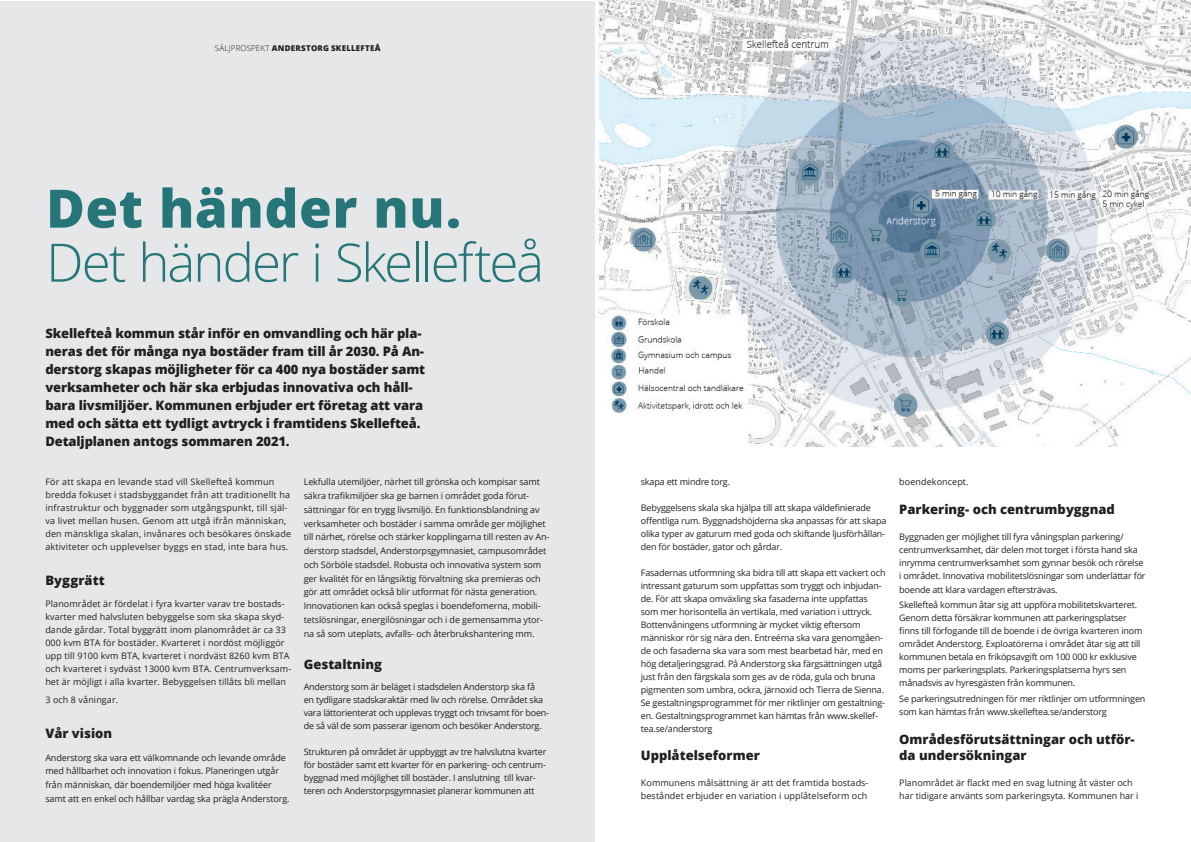
<style>
.page{position:relative;width:1191px;height:842px;background:#fff}
.page>*{position:absolute;margin:0;border:0;box-sizing:border-box;transform-origin:0 0}
.t1{font:300 53px/54px "Open Sans";letter-spacing:-.04em;color:#267679}
.Styckerubrik{font:800 13px/18px "Open Sans";letter-spacing:-.01em;color:#231f20}
.Styckeformat_1{font:800 13px/15.6px "Open Sans";color:#231f20}
.Styckerubrik-2{font:800 13px "Open Sans";letter-spacing:.01em;color:#231f20}
.Brödtext{font:9px/13px "Open Sans";letter-spacing:-.02em;color:#231f20}
.Styckerubrik-3{font:9px/13.8px "Open Sans";letter-spacing:-.01em;color:#231f20}
.Styckeformat_1-2{font:9px/13px "Open Sans";letter-spacing:-.02em;color:#231f20}
.Brödtext-2{font:9px/13px "Open Sans";letter-spacing:.01em;color:#231f20}
.Brödtext-3{font:9px/13px "Open Sans";letter-spacing:.02em;color:#231f20}
.Styckeformat_1-3{font:9px/13px "Open Sans";letter-spacing:.01em;color:#231f20}
.Styckeformat_1-4{font:9px/13px "Open Sans";color:#231f20}
.t2{font:800 8px "Open Sans";letter-spacing:.03em;color:#231f20}
.s1{font-weight:300}
.s2{font-weight:800}
</style>
<div class="page">
<div style="left:0;top:1px;width:595px;height:840px;background:#e6e7e9"></div>
<img style="left:596px;top:1px;width:595px;height:445px">
<p class="t2" style="left:215px;top:42px;width:167px"><span class="s1">SÄLJPROSPEKT</span> ANDERSTORG SKELLEFTEÅ</p>
<p class="t1" style="left:46px;top:180px;width:499px"><span class="s2">Det händer nu.<br></span>Det händer i Skellefteå</p>
<p class="Styckerubrik" style="left:45px;top:324px;width:381px">Skellefteå kommun står inför en omvandling och här pla&shy;neras det för många nya bostäder fram till år 2030. På An&shy;derstorg skapas möjligheter för ca 400 nya bostäder samt verksamheter och här ska erbjudas innovativa och håll&shy;bara livsmiljöer. Kommunen erbjuder ert företag att vara med och sätta ett tydligt avtryck i framtidens Skellefteå.<br>Detaljplanen antogs sommaren 2021.</p>
<p class="Brödtext-3" style="left:45px;top:475px;width:247px">För att skapa en levande stad vill Skellefteå kommun bredda fokuset i stadsbyggandet från att traditionellt ha infrastruktur och byggnader som utgångspunkt, till själ&shy;va livet mellan husen. Genom att utgå ifrån människan, den mänskliga skalan, invånares och besökares önskade aktiviteter och upplevelser byggs en stad, inte bara hus.</p>
<p class="Styckerubrik-2" style="left:45px;top:571px;width:61px">Byggrätt</p>
<p class="Brödtext-2" style="left:45px;top:597px;width:247px">Planområdet är fördelat i fyra kvarter varav tre bostads&shy;kvarter med halvsluten bebyggelse som ska skapa skyd&shy;dande gårdar. Total byggrätt inom planområdet är ca 33<br>000 kvm BTA för bostäder. Kvarteret i nordöst möjliggör upp till 9100 kvm BTA, kvarteret i nordväst 8260 kvm BTA och kvarteret i sydväst 13000 kvm BTA. Centrumverksam&shy;het är möjligt i alla kvarter. Bebyggelsen tillåts bli mellan</p>
<p class="Brödtext-2" style="left:45px;top:693px;width:74px">3 och 8 våningar.</p>
<p class="Styckeformat_1" style="left:45px;top:725px;width:68px">Vår vision</p>
<p class="Styckerubrik-3" style="left:45px;top:750px;width:246px">Anderstorg ska vara ett välkomnande och levande område med hållbarhet och innovation i fokus. Planeringen utgår från människan, där boendemiljöer med höga kvalitéer samt att en enkel och hållbar vardag ska prägla Anderstorg.</p>
<p class="Styckerubrik-3" style="left:304px;top:475px;width:247px">Lekfulla utemiljöer, närhet till grönska och kompisar samt säkra trafikmiljöer ska ge barnen i området goda förut&shy;sättningar för en trygg livsmiljö. En funktionsblandning av verksamheter och bostäder i samma område ger möjlighet till närhet, rörelse och stärker kopplingarna till resten av An&shy;derstorp stadsdel, Anderstorpsgymnasiet, campusområdet och Sörböle stadsdel. Robusta och innovativa system som ger kvalitét för en långsiktig förvaltning ska premieras och gör att området också blir utformat för nästa generation.<br>Innovationen kan också speglas i boendefomerna, mobili&shy;tetslösningar, energilösningar och i de gemensamma ytor&shy;na så som uteplats, avfalls- och återbrukshantering mm.</p>
<p class="Styckerubrik" style="left:304px;top:654px;width:80px">Gestaltning</p>
<p class="Brödtext" style="left:304px;top:680px;width:247px">Anderstorg som är beläget i stadsdelen Anderstorp ska få<br>en tydligare stadskaraktär med liv och rörelse. Området ska vara lättorienterat och upplevas tryggt och trivsamt för boen&shy;de så väl de som passerar igenom och besöker Anderstorg.</p>
<p class="Brödtext" style="left:304px;top:745px;width:244px">Strukturen på området är uppbyggt av tre halvslutna kvarter för bostäder samt ett kvarter för en parkering- och centrum&shy;byggnad med möjlighet till bostäder. I anslutning till kvar&shy;teren och Anderstorpsgymnasiet planerar kommunen att</p>
<p class="Brödtext" style="left:641px;top:475px;width:91px">skapa ett mindre torg.</p>
<p class="Brödtext" style="left:641px;top:501px;width:247px">Bebyggelsens skala ska hjälpa till att skapa väldefinierade offentliga rum. Byggnadshöjderna ska anpassas för att skapa olika typer av gaturum med goda och skiftande ljusförhållan&shy;den för bostäder, gator och gårdar.</p>
<p class="Brödtext" style="left:641px;top:566px;width:246px">Fasadernas utformning ska bidra till att skapa ett vackert och intressant gaturum som uppfattas som tryggt och inbjudan&shy;de. För att skapa omväxling ska fasaderna inte uppfattas som mer horisontella än vertikala, med variation i uttryck.<br>Bottenvåningens utformning är mycket viktig eftersom människor rör sig nära den. Entreérna ska vara genomgåen&shy;de och fasaderna ska vara som mest bearbetad här, med en hög detaljeringsgrad. På Anderstorg ska färgsättningen utgå just från den färgskala som ges av de röda, gula och bruna pigmenten som umbra, ockra, järnoxid och Tierra de Sienna.<br>Se gestaltningsprogrammet för mer riktlinjer om gestaltning&shy;en. Gestaltningsprogrammet kan hämtas från www.skellef&shy;tea.se/anderstorg</p>
<p class="Styckeformat_1" style="left:641px;top:747px;width:120px">Upplåtelseformer</p>
<p class="Styckeformat_1-3" style="left:641px;top:776px;width:229px">Kommunens målsättning är att det framtida bostads&shy;beståndet erbjuder en variation i upplåtelseform och</p>
<p class="Styckeformat_1-3" style="left:899px;top:475px;width:71px">boendekoncept.</p>
<p class="Styckeformat_1" style="left:899px;top:501px;width:217px">Parkering- och centrumbyggnad</p>
<p class="Styckeformat_1-2" style="left:899px;top:530px;width:248px">Byggnaden ger möjlighet till fyra våningsplan parkering/ centrumverksamhet, där delen mot torget i första hand ska inrymma centrumverksamhet som gynnar besök och rörelse i området. Innovativa mobilitetslösningar som underlättar för boende att klara vardagen eftersträvas.</p>
<p class="Styckeformat_1-2" style="left:899px;top:598px;width:245px">Skellefteå kommun åtar sig att uppföra mobilitetskvarteret.<br>Genom detta försäkrar kommunen att parkeringsplatser finns till förfogande till de boende i de övriga kvarteren inom området Anderstorg. Exploatörerna i området åtar sig att till kommunen betala en friköpsavgift om 100 000 kr exklusive moms per parkeringsplats. Parkeringsplatserna hyrs sen månadsvis av hyresgästen från kommunen.</p>
<p class="Styckeformat_1-2" style="left:899px;top:692px;width:248px">Se parkeringsutredningen för mer riktlinjer om utformningen som kan hämtas från www.skelleftea.se/anderstorg</p>
<p class="Styckeformat_1" style="left:899px;top:731px;width:237px">Områdesförutsättningar och utför&shy;da undersökningar</p>
<p class="Styckeformat_1-4" style="left:899px;top:776px;width:241px">Planområdet är flackt med en svag lutning åt väster och har tidigare använts som parkeringsyta. Kommunen har i</p>
</div>
